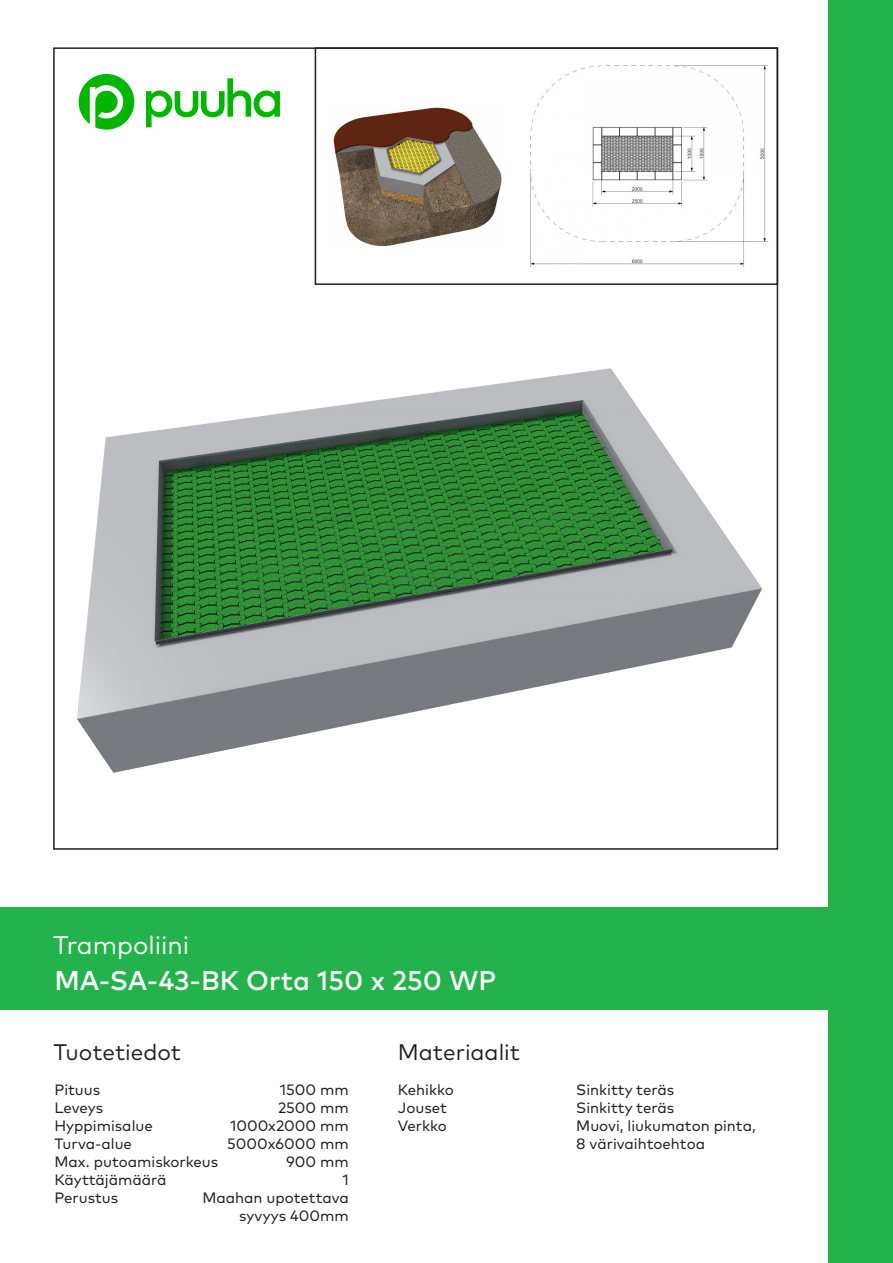
<style>
.page{position:relative;width:893px;height:1263px;background:#fff}
.page>*{position:absolute;margin:0;border:0;box-sizing:border-box;transform-origin:0 0}
.TUOTENUMERO{font:500 27px "Mark Pro";color:#fff}
.TUOTERYHMÄ{font:25.5px "Mark Pro";color:#fff}
.TUOTE_MATERIAALI{font:22.5px "Mark Pro";color:#231f20}
.Tiedot{font:15px "Mark Pro";color:#231f20}
.Numerot{font:15px "Mark Pro";color:#231f20}
</style>
<div class="page">
<img style="left:530px;top:65px;width:238px;height:203px">
<img style="left:77px;top:368px;width:686px;height:405px">
<div style="left:828px;top:0;width:65px;height:1263px;background:#23b24b"></div>
<div style="left:0;top:907px;width:884px;height:102px;background:#23b24b"></div>
<svg style="left:79px;top:74px;width:55px;height:56px"></svg>
<svg style="left:146px;top:78px;width:134px;height:49px"></svg>
<div style="left:315px;top:47px;width:463px;height:238px;border:2px solid #231f20"></div>
<img style="left:333px;top:107px;width:169px;height:139px">
<p class="TUOTERYHMÄ" style="left:53px;top:926px;width:138px">Trampoliini</p>
<p class="TUOTENUMERO" style="left:54px;top:960px;width:444px">MA-SA-43-BK Orta 150 x 250 WP</p>
<p class="TUOTE_MATERIAALI" style="left:53px;top:1035px;width:129px">Tuotetiedot</p>
<p class="TUOTE_MATERIAALI" style="left:398px;top:1035px;width:124px">Materiaalit</p>
<p class="Tiedot" style="left:54px;top:1078px;width:47px">Pituus</p>
<p class="Tiedot" style="left:54px;top:1096px;width:50px">Leveys</p>
<p class="Tiedot" style="left:54px;top:1114px;width:100px">Hyppimisalue</p>
<p class="Tiedot" style="left:54px;top:1132px;width:79px">Turva-alue</p>
<p class="Tiedot" style="left:54px;top:1150px;width:165px">Max. putoamiskorkeus</p>
<p class="Tiedot" style="left:54px;top:1168px;width:114px">Käyttäjämäärä</p>
<p class="Tiedot" style="left:54px;top:1186px;width:65px">Perustus</p>
<p class="Tiedot" style="left:398px;top:1078px;width:58px">Kehikko</p>
<p class="Tiedot" style="left:398px;top:1096px;width:51px">Jouset</p>
<p class="Tiedot" style="left:398px;top:1114px;width:51px">Verkko</p>
<p class="Numerot" style="left:280px;top:1078px;width:70px">1500 mm</p>
<p class="Numerot" style="left:278px;top:1096px;width:72px">2500 mm</p>
<p class="Numerot" style="left:230px;top:1114px;width:120px">1000x2000 mm</p>
<p class="Numerot" style="left:227px;top:1132px;width:123px">5000x6000 mm</p>
<p class="Numerot" style="left:286px;top:1150px;width:64px">900 mm</p>
<p class="Numerot" style="left:343px;top:1168px;width:8px">1</p>
<p class="Numerot" style="left:202px;top:1186px;width:148px">Maahan upotettava</p>
<p class="Numerot" style="left:239px;top:1204px;width:111px">syvyys 400mm</p>
<p class="Tiedot" style="left:576px;top:1078px;width:99px">Sinkitty teräs</p>
<p class="Tiedot" style="left:576px;top:1096px;width:99px">Sinkitty teräs</p>
<p class="Tiedot" style="left:576px;top:1114px;width:181px">Muovi, liukumaton pinta,</p>
<p class="Tiedot" style="left:576px;top:1132px;width:130px">8 värivaihtoehtoa</p>
</div>
